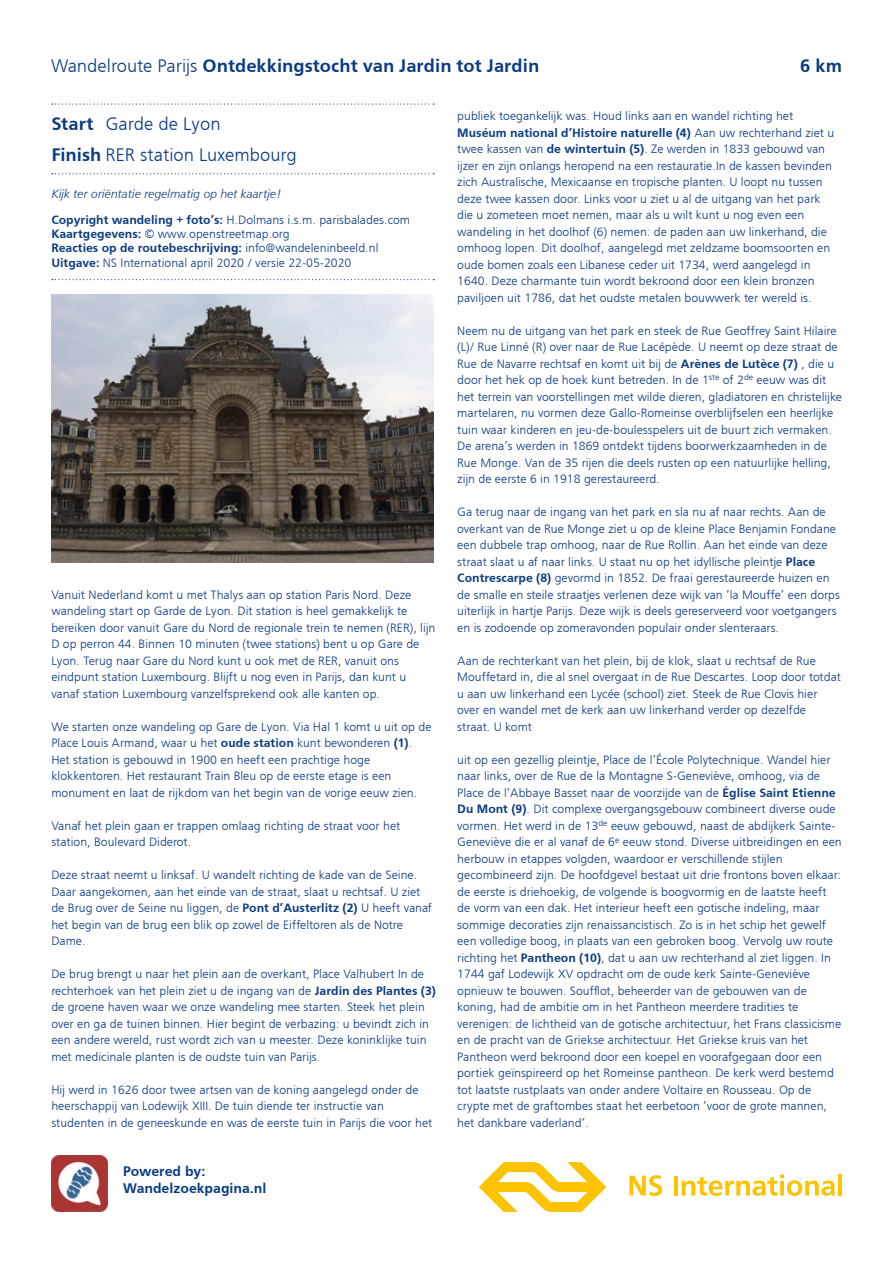
<style>
.page{position:relative;width:893px;height:1263px;background:#fff}
.page>*{position:absolute;margin:0;border:0;box-sizing:border-box;transform-origin:0 0}
.t1{font:700 18px "NS Sans";color:#0a3b81}
.t2{font:18px/30.6px "NS Sans";color:#0a3b81}
.t3{font:700 13.8px/16.5px "NS Sans";color:#0a3b81}
.t4{font:12px/16.5px "NS Sans";color:#0a3b81}
.t5{font:italic 12px/26.1px "NS Sans";color:#0a3b81}
.s1{font-weight:400}
.s2{font-weight:700}
.s3{font-weight:700;font-style:normal}
.s4{font-style:normal}
</style>
<div class="page">
<img style="left:51px;top:294px;width:383px;height:268px">
<svg style="left:52px;top:104px;width:382px;height:1px"></svg>
<svg style="left:52px;top:173px;width:382px;height:1px"></svg>
<svg style="left:52px;top:279px;width:382px;height:1px"></svg>
<svg style="left:479px;top:1162px;width:127px;height:50px"></svg>
<svg style="left:629px;top:1175px;width:33px;height:21px"></svg>
<hr style="left:674px;top:1176px;width:4px;height:19px;background:#fdc300">
<svg style="left:682px;top:1174px;width:153px;height:22px"></svg>
<hr style="left:838px;top:1174px;width:4px;height:21px;background:#fdc300">
<img style="left:51px;top:1155px;width:57px;height:57px">
<h1 class="t1" style="left:51px;top:55px;width:490px"><span class="s1">Wandelroute Parijs</span> Ontdekkingstocht van Jardin tot Jardin</h1>
<h1 class="t1" style="left:800px;top:55px;width:43px">6 km</h1>
<h1 class="t2" style="left:51px;top:109px;width:247px"><span class="s2">Start</span> Garde de Lyon<br><span class="s2">Finish</span> RER station Luxembourg</h1>
<p class="t5" style="left:51px;top:180px;width:360px">Kijk ter oriëntatie regelmatig op het kaartje!<br><span class="s3">Copyright wandeling + foto’s:</span> <span class="s4">H.Dolmans i.s.m. parisbalades.com</span></p>
<p class="t4" style="left:51px;top:227px;width:329px;line-height:14.4px"><span class="s2">Kaartgegevens:</span> © www.openstreetmap.org<br><span class="s2">Reacties op de routebeschrijving:</span> info@wandeleninbeeld.nl<br><span class="s2">Uitgave:</span> NS International april 2020 / versie 22-05-2020</p>
<p class="t4" style="left:51px;top:586px;width:385px">Vanuit Nederland komt u met Thalys aan op station Paris Nord. Deze wandeling start op Garde de Lyon. Dit station is heel gemakkelijk te bereiken door vanuit Gare du Nord de regionale trein te nemen (RER), lijn D op perron 44. Binnen 10 minuten (twee stations) bent u op Gare de Lyon. Terug naar Gare du Nord kunt u ook met de RER, vanuit ons eindpunt station Luxembourg. Blijft u nog even in Parijs, dan kunt u vanaf station Luxembourg vanzelfsprekend ook alle kanten op.</p>
<p class="t4" style="left:51px;top:718px;width:382px">We starten onze wandeling op Gare de Lyon. Via Hal 1 komt u uit op de Place Louis Armand, waar u het <span class="s2">oude station</span> kunt bewonderen <span class="s2">(1)</span>.<br>Het station is gebouwd in 1900 en heeft een prachtige hoge klokkentoren. Het restaurant Train Bleu op de eerste etage is een monument en laat de rijkdom van het begin van de vorige eeuw zien.</p>
<p class="t4" style="left:51px;top:817px;width:350px">Vanaf het plein gaan er trappen omlaag richting de straat voor het station, Boulevard Diderot.</p>
<p class="t4" style="left:51px;top:867px;width:382px">Deze straat neemt u linksaf. U wandelt richting de kade van de Seine.<br>Daar aangekomen, aan het einde van de straat, slaat u rechtsaf. U ziet de Brug over de Seine nu liggen, de <span class="s2">Pont d’Austerlitz (2)</span> U heeft vanaf het begin van de brug een blik op zowel de Eiffeltoren als de Notre Dame.</p>
<p class="t4" style="left:51px;top:966px;width:386px">De brug brengt u naar het plein aan de overkant, Place Valhubert In de rechterhoek van het plein ziet u de ingang van de <span class="s2">Jardin des Plantes (3) </span>de groene haven waar we onze wandeling mee starten. Steek het plein over en ga de tuinen binnen. Hier begint de verbazing: u bevindt zich in een andere wereld, rust wordt zich van u meester. Deze koninklijke tuin met medicinale planten is de oudste tuin van Parijs.</p>
<p class="t4" style="left:51px;top:1081px;width:382px">Hij werd in 1626 door twee artsen van de koning aangelegd onder de heerschappij van Lodewijk XIII. De tuin diende ter instructie van studenten in de geneeskunde en was de eerste tuin in Parijs die voor het</p>
<p class="t3" style="left:123px;top:1163px;width:145px">Powered by:<br>Wandelzoekpagina.nl</p>
<p class="t4" style="left:457px;top:108px;width:378px">publiek toegankelijk was. Houd links aan en wandel richting het <span class="s2">Muséum national d’Histoire naturelle (4)</span> Aan uw rechterhand ziet u twee kassen van <span class="s2">de wintertuin (5)</span>. Ze werden in 1833 gebouwd van ijzer en zijn onlangs heropend na een restauratie.In de kassen bevinden zich Australische, Mexicaanse en tropische planten. U loopt nu tussen deze twee kassen door. Links voor u ziet u al de uitgang van het park die u zometeen moet nemen, maar als u wilt kunt u nog even een wandeling in het doolhof (6) nemen: de paden aan uw linkerhand, die omhoog lopen. Dit doolhof, aangelegd met zeldzame boomsoorten en oude bomen zoals een Libanese ceder uit 1734, werd aangelegd in 1640. Deze charmante tuin wordt bekroond door een klein bronzen paviljoen uit 1786, dat het oudste metalen bouwwerk ter wereld is.</p>
<p class="t4" style="left:457px;top:322px;width:386px">Neem nu de uitgang van het park en steek de Rue Geoffrey Saint Hilaire (L)/ Rue Linné (R) over naar de Rue Lacépède. U neemt op deze straat de Rue de Navarre rechtsaf en komt uit bij de <span class="s2">Arènes de Lutèce (7)</span> , die u door het hek op de hoek kunt betreden. In de 1<sup>ste</sup> of 2<sup>de</sup> eeuw was dit het terrein van voorstellingen met wilde dieren, gladiatoren en christelijke martelaren, nu vormen deze Gallo-Romeinse overblijfselen een heerlijke tuin waar kinderen en jeu-de-boulesspelers uit de buurt zich vermaken.<br>De arena’s werden in 1869 ontdekt tijdens boorwerkzaamheden in de Rue Monge. Van de 35 rijen die deels rusten op een natuurlijke helling, zijn de eerste 6 in 1918 gerestaureerd.</p>
<p class="t4" style="left:457px;top:504px;width:384px">Ga terug naar de ingang van het park en sla nu af naar rechts. Aan de overkant van de Rue Monge ziet u op de kleine Place Benjamin Fondane een dubbele trap omhoog, naar de Rue Rollin. Aan het einde van deze straat slaat u af naar links. U staat nu op het idyllische pleintje <span class="s2">Place Contrescarpe (8)</span> gevormd in 1852. De fraai gerestaureerde huizen en de smalle en steile straatjes verlenen deze wijk van ‘la Mouffe’ een dorps uiterlijk in hartje Parijs. Deze wijk is deels gereserveerd voor voetgangers en is zodoende op zomeravonden populair onder slenteraars.</p>
<p class="t4" style="left:457px;top:652px;width:385px">Aan de rechterkant van het plein, bij de klok, slaat u rechtsaf de Rue Mouffetard in, die al snel overgaat in de Rue Descartes. Loop door totdat u aan uw linkerhand een Lycée (school) ziet. Steek de Rue Clovis hier over en wandel met de kerk aan uw linkerhand verder op dezelfde straat. U komt</p>
<p class="t4" style="left:457px;top:751px;width:386px">uit op een gezellig pleintje, Place de l’École Polytechnique. Wandel hier naar links, over de Rue de la Montagne S-Geneviève, omhoog, via de Place de l’Abbaye Basset naar de voorzijde van de <span class="s2">Église Saint Etienne Du Mont (9)</span>. Dit complexe overgangsgebouw combineert diverse oude vormen. Het werd in de 13<sup>de</sup> eeuw gebouwd, naast de abdijkerk Sainte-Geneviève die er al vanaf de 6<sup>e</sup> eeuw stond. Diverse uitbreidingen en een herbouw in etappes volgden, waardoor er verschillende stijlen gecombineerd zijn. De hoofdgevel bestaat uit drie frontons boven elkaar: de eerste is driehoekig, de volgende is boogvormig en de laatste heeft de vorm van een dak. Het interieur heeft een gotische indeling, maar sommige decoraties zijn renaissancistisch. Zo is in het schip het gewelf een volledige boog, in plaats van een gebroken boog. Vervolg uw route richting het <span class="s2">Pantheon (10)</span>, dat u aan uw rechterhand al ziet liggen. In 1744 gaf Lodewijk XV opdracht om de oude kerk Sainte-Geneviève opnieuw te bouwen. Soufflot, beheerder van de gebouwen van de koning, had de ambitie om in het Pantheon meerdere tradities te verenigen: de lichtheid van de gotische architectuur, het Frans classicisme en de pracht van de Griekse architectuur. Het Griekse kruis van het Pantheon werd bekroond door een koepel en voorafgegaan door een portiek geïnspireerd op het Romeinse pantheon. De kerk werd bestemd tot laatste rustplaats van onder andere Voltaire en Rousseau. Op de crypte met de graftombes staat het eerbetoon ‘voor de grote mannen, het dankbare vaderland’.</p>
</div>
